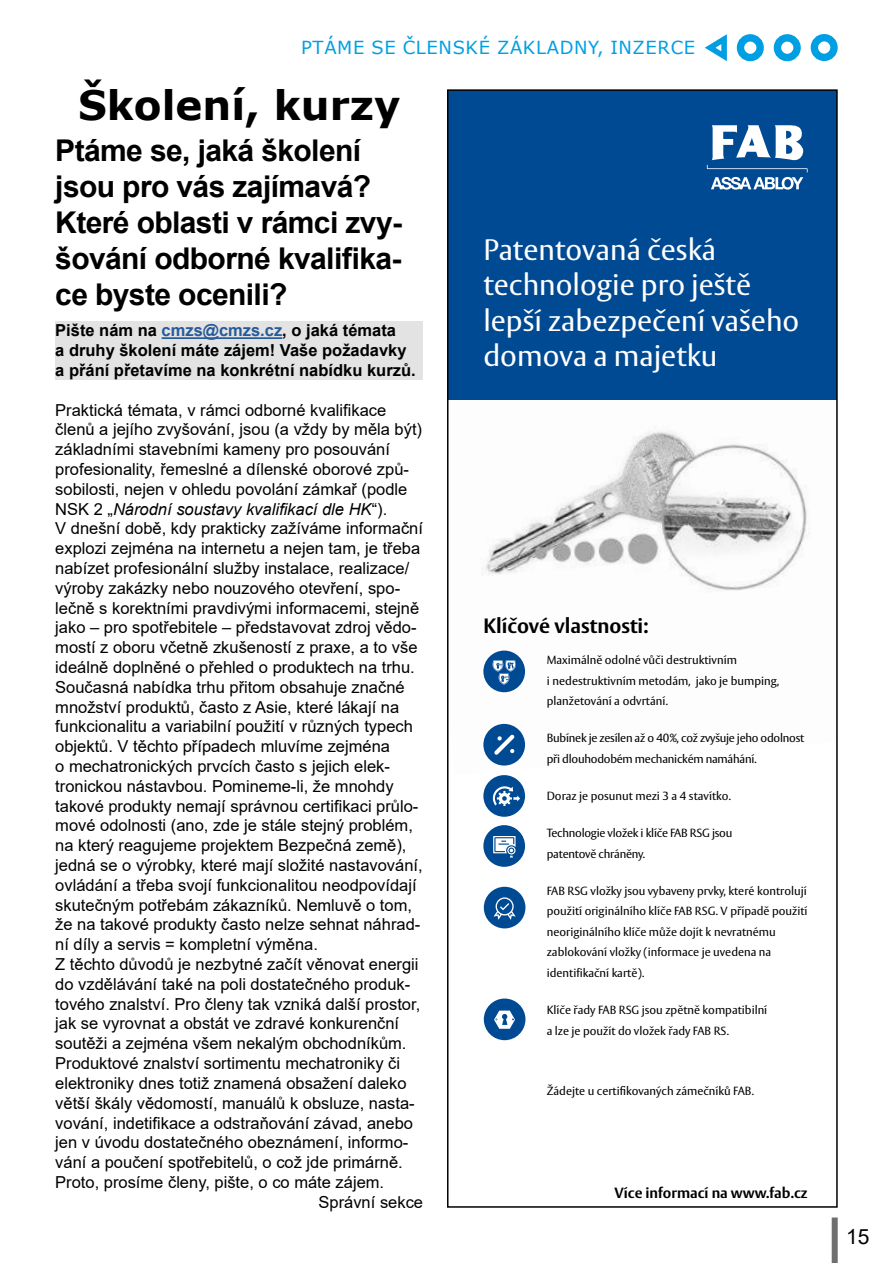
<style>
.page{position:relative;width:893px;height:1263px;background:#fff}
.page>*{position:absolute;margin:0;border:0;box-sizing:border-box;transform-origin:0 0}
.t1{font:700 40.5px "Verdana";color:#000}
.t2{font:700 30px/36px "Arial";letter-spacing:-.02em;color:#000}
.t3{font:29.25px/35.2px "ASSA Vesta";color:#fff}
.t4{font:21px "Arial";color:#000}
.t5{font:700 20.55px "ASSA Vesta";color:#000}
.t6{font:18px "Verdana";letter-spacing:.035em;color:#009fe3}
.t7{font:16.5px "Arial";color:#000}
.t8{font:700 16.5px/19.8px "Arial";color:#000}
.t9{font:italic 16.5px "Arial";color:#000}
.t10{font:700 14.7px "ASSA Vesta";color:#000}
.t11{font:11.7px/20.5px "ASSA Vesta";color:#000}
.t12{font:11.7px/20.5px "ASSA Vesta";letter-spacing:-.02em;color:#000}
.s1{color:#275b9b}
.s2{font-style:normal}
</style>
<div class="page">
<div style="left:832px;top:1217px;width:6px;height:46px;background:#706f6f"></div>
<div style="left:55px;top:321px;width:368px;height:59px;background:#e3e3e3"></div>
<div style="left:811px;top:34px;width:27px;height:27px;border:7px solid #009fe3;border-radius:50%"></div>
<div style="left:774px;top:34px;width:27px;height:27px;border:7px solid #009fe3;border-radius:50%"></div>
<div style="left:737px;top:34px;width:27px;height:27px;border:7px solid #009fe3;border-radius:50%"></div>
<svg style="left:705px;top:34px;width:22px;height:27px"></svg>
<img style="left:482px;top:431px;width:327px;height:335px">
<div style="left:448px;top:90px;width:389px;height:310px;background:#004a93"></div>
<div style="left:483px;top:651px;width:42px;height:41px;background:#004a93;border-radius:50%"></div>
<div style="left:483px;top:775px;width:42px;height:42px;background:#004a93;border-radius:50%"></div>
<svg style="left:493px;top:786px;width:27px;height:20px"></svg>
<div style="left:483px;top:724px;width:42px;height:41px;background:#004a93;border-radius:50%"></div>
<svg style="left:494px;top:734px;width:20px;height:21px"></svg>
<svg style="left:492px;top:660px;width:24px;height:25px"></svg>
<div style="left:483px;top:825px;width:42px;height:42px;background:#004a93;border-radius:50%"></div>
<svg style="left:493px;top:836px;width:22px;height:22px"></svg>
<div style="left:484px;top:887px;width:41px;height:41px;background:#004a93;border-radius:50%"></div>
<div style="left:484px;top:998px;width:41px;height:42px;background:#004a93;border-radius:50%"></div>
<svg style="left:494px;top:897px;width:22px;height:23px"></svg>
<svg style="left:494px;top:1010px;width:21px;height:19px"></svg>
<svg style="left:707px;top:125px;width:101px;height:65px"></svg>
<div style="left:447px;top:89px;width:391px;height:1119px;border:2px solid #000"></div>
<hr style="left:162px;top:337px;width:120px;height:2px;background:#275b9b">
<p class="t6" style="left:301px;top:35px;width:396px">PTÁME SE ČLENSKÉ ZÁKLADNY, INZERCE</p>
<h1 class="t1" style="left:78px;top:77px;width:324px">Školení, kurzy</h1>
<h2 class="t2" style="left:55px;top:133px;width:348px">Ptáme se, jaká školení jsou pro vás zajímavá?<br>Které oblasti v rámci zvy&shy;šování odborné kvalifika&shy;ce byste ocenili?</h2>
<h3 class="t3" style="left:483px;top:234px;width:317px">Patentovaná česká technologie pro ještě lepší zabezpečení vašeho domova a majetku</h3>
<p class="t8" style="left:55px;top:321px;width:362px">Pište nám na <span class="s1">cmzs@cmzs.cz</span>, o jaká témata<br>a druhy školení máte zájem! Vaše požadavky a přání přetavíme na konkrétní nabídku kurzů.</p>
<p class="t7" style="left:55px;top:398px;width:333px">Praktická témata, v rámci odborné kvalifikace</p>
<p class="t7" style="left:55px;top:418px;width:368px">členů a jejího zvyšování, jsou (a vždy by měla být)</p>
<p class="t7" style="left:55px;top:438px;width:336px">základními stavebními kameny pro posouvání</p>
<p class="t7" style="left:55px;top:458px;width:355px">profesionality, řemeslné a dílenské oborové způ-</p>
<p class="t7" style="left:55px;top:478px;width:354px">sobilosti, nejen v ohledu povolání zámkař (podle</p>
<p class="t9" style="left:55px;top:498px;width:333px"><span class="s2">NSK 2 „</span>Národní soustavy kvalifikací dle HK<span class="s2">“).</span></p>
<p class="t7" style="left:55px;top:517px;width:369px">V dnešní době, kdy prakticky zažíváme informační</p>
<p class="t7" style="left:55px;top:537px;width:367px">explozi zejména na internetu a nejen tam, je třeba</p>
<p class="t7" style="left:55px;top:557px;width:355px">nabízet profesionální služby instalace, realizace/</p>
<p class="t7" style="left:55px;top:577px;width:346px">výroby zakázky nebo nouzového otevření, spo-</p>
<p class="t7" style="left:55px;top:596px;width:366px">lečně s korektními pravdivými informacemi, stejně</p>
<p class="t7" style="left:55px;top:616px;width:363px">jako – pro spotřebitele – představovat zdroj vědo-</p>
<p class="t7" style="left:55px;top:636px;width:364px">mostí z oboru včetně zkušeností z praxe, a to vše</p>
<p class="t7" style="left:55px;top:656px;width:361px">ideálně doplněné o přehled o produktech na trhu.</p>
<p class="t7" style="left:55px;top:676px;width:351px">Současná nabídka trhu přitom obsahuje značné</p>
<p class="t7" style="left:55px;top:695px;width:345px">množství produktů, často z Asie, které lákají na</p>
<p class="t7" style="left:55px;top:715px;width:359px">funkcionalitu a variabilní použití v různých typech</p>
<p class="t7" style="left:55px;top:735px;width:336px">objektů. V těchto případech mluvíme zejména</p>
<p class="t7" style="left:55px;top:755px;width:336px">o mechatronických prvcích často s jejich elek-</p>
<p class="t7" style="left:55px;top:775px;width:340px">tronickou nástavbou. Pomineme-li, že mnohdy</p>
<p class="t7" style="left:55px;top:794px;width:365px">takové produkty nemají správnou certifikaci průlo-</p>
<p class="t7" style="left:55px;top:814px;width:359px">mové odolnosti (ano, zde je stále stejný problém,</p>
<p class="t7" style="left:55px;top:834px;width:353px">na který reagujeme projektem Bezpečná země),</p>
<p class="t7" style="left:55px;top:854px;width:369px">jedná se o výrobky, které mají složité nastavování,</p>
<p class="t7" style="left:55px;top:874px;width:363px">ovládání a třeba svojí funkcionalitou neodpovídají</p>
<p class="t7" style="left:55px;top:893px;width:358px">skutečným potřebám zákazníků. Nemluvě o tom,</p>
<p class="t7" style="left:55px;top:913px;width:367px">že na takové produkty často nelze sehnat náhrad-</p>
<p class="t7" style="left:55px;top:933px;width:264px">ní díly a servis = kompletní výměna.</p>
<p class="t7" style="left:55px;top:953px;width:365px">Z těchto důvodů je nezbytné začít věnovat energii</p>
<p class="t7" style="left:55px;top:973px;width:356px">do vzdělávání také na poli dostatečného produk-</p>
<p class="t7" style="left:55px;top:992px;width:367px">tového znalství. Pro členy tak vzniká další prostor,</p>
<p class="t7" style="left:55px;top:1012px;width:345px">jak se vyrovnat a obstát ve zdravé konkurenční</p>
<p class="t7" style="left:55px;top:1032px;width:353px">soutěži a zejména všem nekalým obchodníkům.</p>
<p class="t7" style="left:55px;top:1052px;width:346px">Produktové znalství sortimentu mechatroniky či</p>
<p class="t7" style="left:55px;top:1072px;width:353px">elektroniky dnes totiž znamená obsažení daleko</p>
<p class="t7" style="left:55px;top:1091px;width:361px">větší škály vědomostí, manuálů k obsluze, nasta-</p>
<p class="t7" style="left:55px;top:1111px;width:359px">vování, indetifikace a odstraňování závad, anebo</p>
<p class="t7" style="left:55px;top:1131px;width:355px">jen v úvodu dostatečného obeznámení, informo-</p>
<p class="t7" style="left:55px;top:1151px;width:349px">vání a poučení spotřebitelů, o což jde primárně.</p>
<p class="t7" style="left:55px;top:1171px;width:330px">Proto, prosíme členy, pište, o co máte zájem.</p>
<p class="t7" style="left:319px;top:1190px;width:106px">Správní sekce</p>
<p class="t5" style="left:483px;top:614px;width:167px">Klíčové vlastnosti:</p>
<p class="t11" style="left:547px;top:650px;width:234px">Maximálně odolné vůči destruktivním<br>i nedestruktivním metodám, jako je bumping, planžetování a odvrtání.</p>
<p class="t12" style="left:547px;top:728px;width:259px">Bubínek je zesílen až o 40%, což zvyšuje jeho odolnost při dlouhodobém mechanickém namáhání.</p>
<p class="t11" style="left:547px;top:786px;width:186px">Doraz je posunut mezi 3 a 4 stavítko.</p>
<p class="t12" style="left:547px;top:823px;width:187px">Technologie vložek i klíče FAB RSG jsou patentově chráněny.</p>
<p class="t11" style="left:547px;top:881px;width:262px">FAB RSG vložky jsou vybaveny prvky, které kontrolují použití originálního klíče FAB RSG. V případě použití neoriginálního klíče může dojít k nevratnému zablokování vložky (informace je uvedena na identifikační kartě).</p>
<p class="t11" style="left:547px;top:1000px;width:222px">Klíče řady FAB RSG jsou zpětně kompatibilní a lze je použít do vložek řady FAB RS.</p>
<p class="t11" style="left:547px;top:1081px;width:209px">Žádejte u certifikovaných zámečníků FAB.</p>
<p class="t10" style="left:615px;top:1183px;width:194px">Více informací na www.fab.cz</p>
<p class="t4" style="left:846px;top:1222px;width:25px">15</p>
</div>
